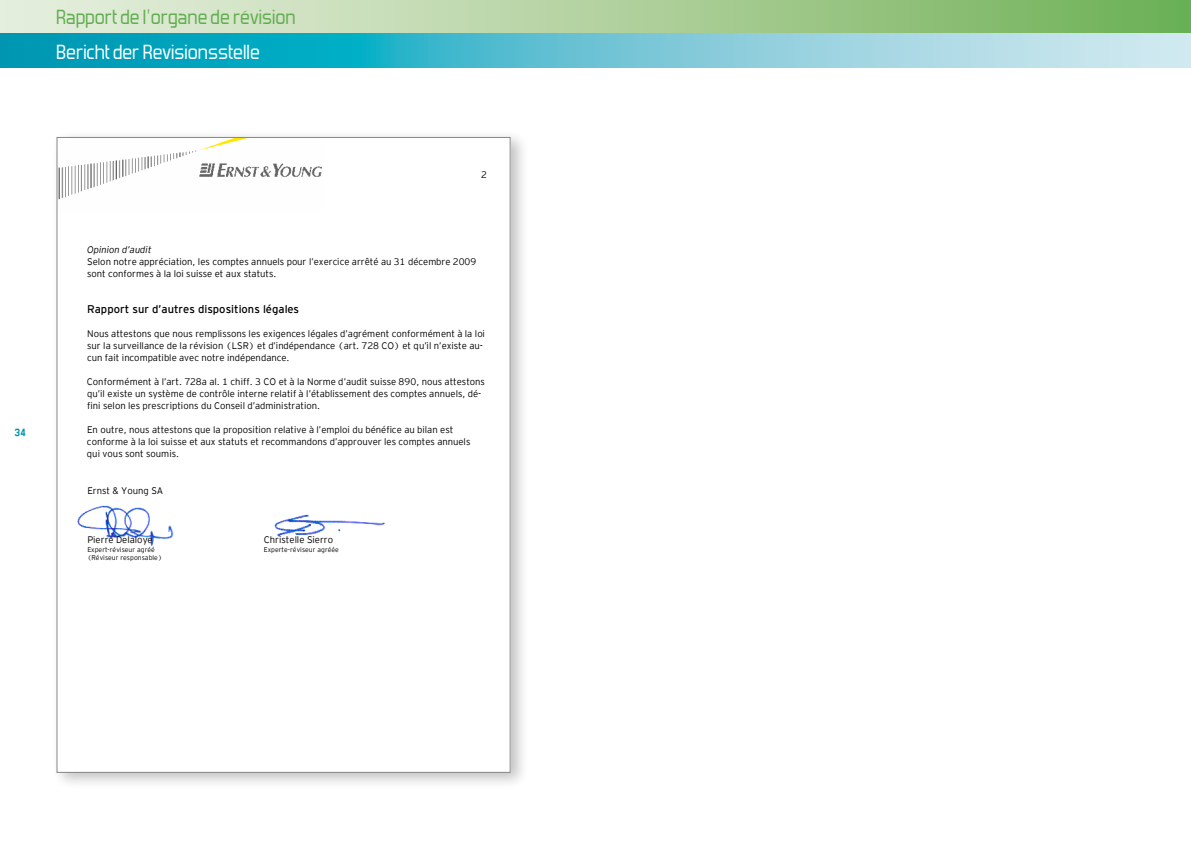
<style>
.page{position:relative;width:1191px;height:842px;background:#fff}
.page>*{position:absolute;margin:0;border:0;box-sizing:border-box;transform-origin:0 0}
.t1{font:24px "Forgotten Futurist";color:#63ae52}
.t2{font:24px "Forgotten Futurist";color:#fff}
.t3{font:700 12px "Forgotten Futurist";color:#0095b1}
.t4{font:300 11.1px "EY Interstate";letter-spacing:.005em;color:#000}
.t5{font:300 9.5px/12.1px "EY Interstate";color:#000}
.t6{font:italic 300 9.5px "EY Interstate";letter-spacing:.01em;color:#000}
.t7{font:300 6.8px/8.3px "EY Interstate";letter-spacing:.005em;color:#000}
</style>
<div class="page">
<div style="left:0;top:0;width:595px;height:34px;background:linear-gradient(to right,#e8f0e0,#b6d3a2)"></div>
<svg style="left:0;top:34px;width:595px;height:34px;background:#1aabc3"></svg>
<div style="left:595px;top:0;width:596px;height:34px;background:linear-gradient(to right,#b6d2a1,#6bb055)"></div>
<div style="left:595px;top:34px;width:596px;height:34px;background:linear-gradient(to right,#74c3d5,#d7ebf1)"></div>
<div style="left:51px;top:129px;width:484px;height:667px;background:#000;opacity:.25"></div>
<div style="left:57px;top:137px;width:453px;height:635px;background:#fff"></div>
<img style="left:59px;top:139px;width:263px;height:61px">
<img style="left:77px;top:505px;width:97px;height:41px">
<img style="left:274px;top:514px;width:111px;height:23px">
<h1 class="t1" style="left:56px;top:7px;width:241px">Rapport de l’organe de révision</h1>
<h1 class="t2" style="left:56px;top:42px;width:205px">Bericht der Revisionsstelle</h1>
<p class="t3" style="left:15px;top:427px;width:13px">34</p>
<p class="t5" style="left:481px;top:168px;width:7px">2</p>
<p class="t6" style="left:87px;top:243px;width:66px">Opinion d’audit</p>
<p class="t5" style="left:87px;top:255px;width:391px">Selon notre appréciation, les comptes annuels pour l’exercice arrêté au 31 décembre 2009 sont conformes à la loi suisse et aux statuts.</p>
<p class="t4" style="left:87px;top:301px;width:213px">Rapport sur d’autres dispositions légales</p>
<p class="t5" style="left:87px;top:327px;width:399px">Nous attestons que nous remplissons les exigences légales d’agrément conformément à la loi sur la surveillance de la révision (LSR) et d’indépendance (art. 728 CO) et qu’il n’existe au&shy;cun fait incompatible avec notre indépendance.</p>
<p class="t5" style="left:87px;top:375px;width:399px">Conformément à l’art. 728a al. 1 chiff. 3 CO et à la Norme d’audit suisse 890, nous attestons qu’il existe un système de contrôle interne relatif à l’établissement des comptes annuels, dé&shy;fini selon les prescriptions du Conseil d’administration.</p>
<p class="t5" style="left:87px;top:423px;width:385px">En outre, nous attestons que la proposition relative à l’emploi du bénéfice au bilan est conforme à la loi suisse et aux statuts et recommandons d’approuver les comptes annuels qui vous sont soumis.</p>
<p class="t5" style="left:87px;top:484px;width:77px">Ernst &amp; Young SA</p>
<p class="t5" style="left:87px;top:533px;width:67px">Pierre Delaloye</p>
<p class="t5" style="left:264px;top:533px;width:71px">Christelle Sierro</p>
<p class="t7" style="left:87px;top:545px;width:77px">Expert-réviseur agréé (Réviseur responsable)</p>
<p class="t7" style="left:264px;top:545px;width:76px">Experte-réviseur agréée</p>
</div>
